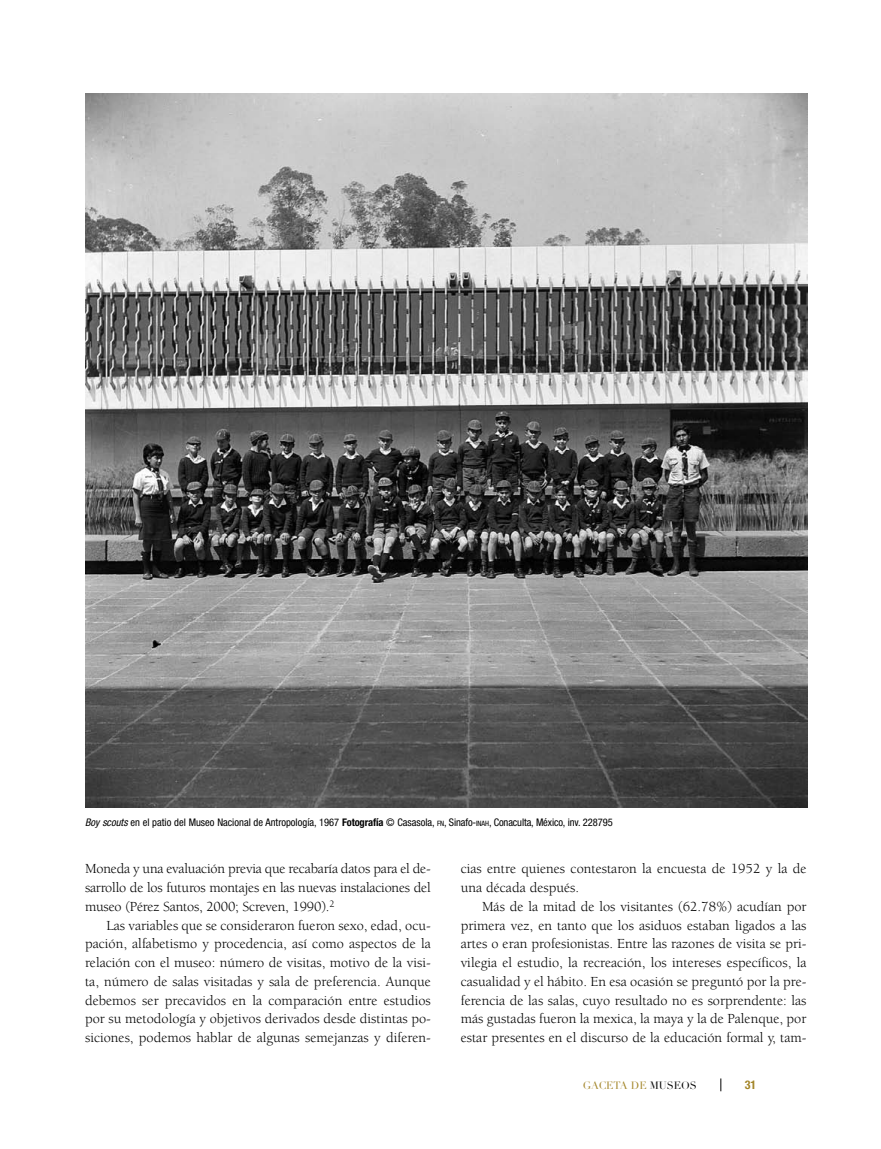
<style>
.page{position:relative;width:881px;height:1149px;background:#fff}
.page>*{position:absolute;margin:0;border:0;box-sizing:border-box;transform-origin:0 0}
.t1{font:14.25px/18.8px "Berkeley";color:#000;text-align:justify}
.t2{font:700 condensed 12px "Helvetica Neue";color:#a38528}
.t3{font:condensed 10.5px "Helvetica Neue";color:#000}
.t4{font:10.5px "Didot LH";letter-spacing:-.005em;color:#a38528}
.s1{font-style:italic}
.s2{font-weight:700}
.s3{font-size:7.35px}
.s4{color:#000}
</style>
<div class="page">
<svg style="left:720px;top:1078px;width:1px;height:12px"></svg>
<img style="left:86px;top:93px;width:720px;height:714px">
<p class="t3" style="left:85px;top:815px;width:529px"><span class="s1">Boy scouts</span> en el patio del Museo Nacional de Antropología, 1967 <span class="s2">Fotografía</span> © Casasola, <span class="s3">FN</span>, Sinafo-<span class="s3">INAH</span>, Conaculta, México, inv. 228795</p>
<p class="t1" style="left:85px;top:859px;width:347px">Moneda y una evaluación previa que recabaría datos para el de&shy;sarrollo de los futuros montajes en las nuevas instalaciones del museo (Pérez Santos, 2000; Screven, 1990).<sup>2</sup></p>
<p class="t1" style="left:85px;top:915px;width:347px;text-indent:21px">Las variables que se consideraron fueron sexo, edad, ocu&shy;pación, alfabetismo y procedencia, así como aspectos de la relación con el museo: número de visitas, motivo de la visi&shy;ta, número de salas visitadas y sala de preferencia. Aunque debemos ser precavidos en la comparación entre estudios por su metodología y objetivos derivados desde distintas po&shy;siciones, podemos hablar de algunas semejanzas y diferen-</p>
<p class="t1" style="left:460px;top:859px;width:347px">cias entre quienes contestaron la encuesta de 1952 y la de una década después.</p>
<p class="t1" style="left:460px;top:897px;width:347px;text-indent:21px">Más de la mitad de los visitantes (62.78%) acudían por primera vez, en tanto que los asiduos estaban ligados a las artes o eran profesionistas. Entre las razones de visita se pri&shy;vilegia el estudio, la recreación, los intereses específicos, la casualidad y el hábito. En esa ocasión se preguntó por la pre&shy;ferencia de las salas, cuyo resultado no es sorprendente: las más gustadas fueron la mexica, la maya y la de Palenque, por estar presentes en el discurso de la educación formal y, tam-</p>
<p class="t4" style="left:582px;top:1078px;width:115px">GACETA DE <span class="s4">MUSEOS</span></p>
<p class="t2" style="left:744px;top:1077px;width:13px">31</p>
</div>
